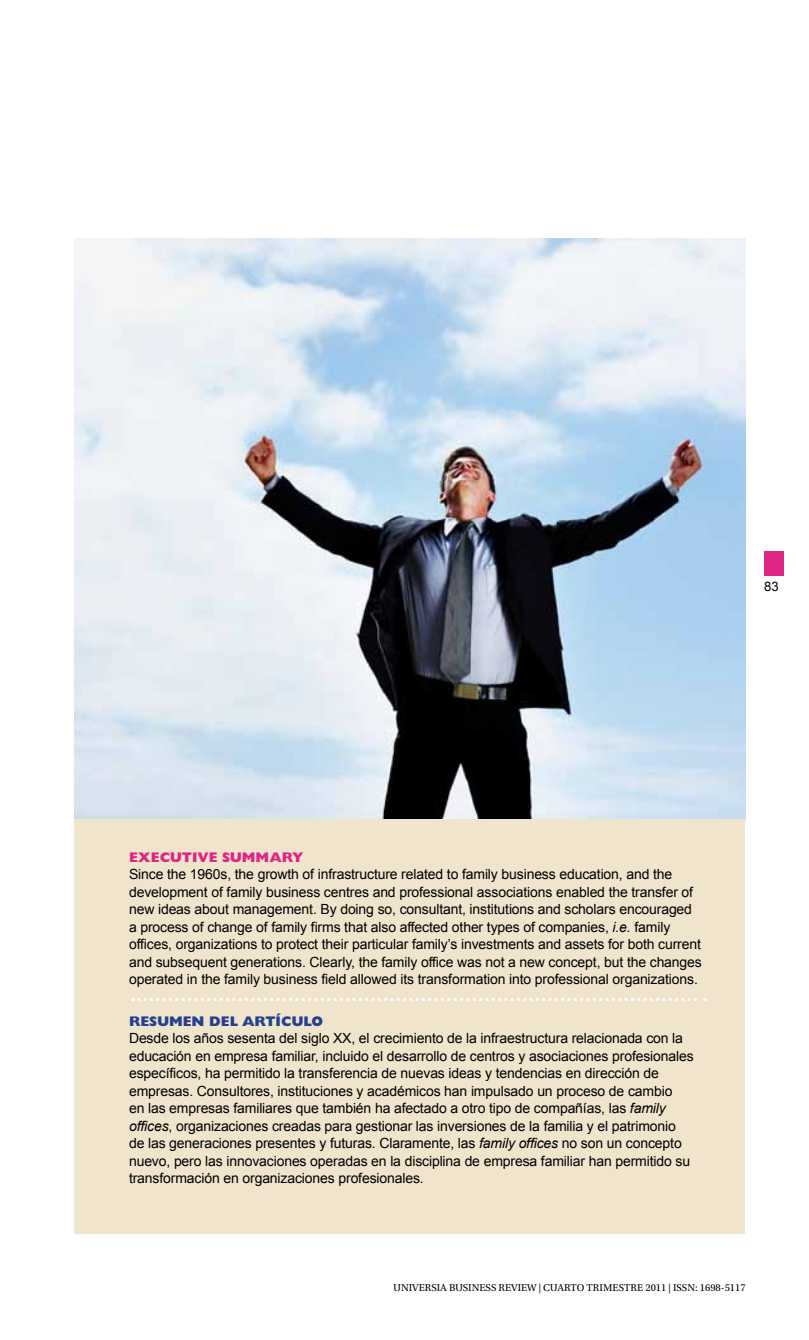
<style>
.page{position:relative;width:809px;height:1340px;background:#fff}
.page>*{position:absolute;margin:0;border:0;box-sizing:border-box;transform-origin:0 0}
.t1{font:14px/17.5px "Arial";letter-spacing:-.01em;color:#000}
.t2{font:800 14px "Gill Sans Std";color:#25408f}
.t3{font:800 14px "Gill Sans Std";color:#de2685}
.t4{font:13.12px "Arial";color:#000}
.t5{font:10.5px "Utopia Std";color:#000}
.s1{font-style:italic}
</style>
<div class="page">
<div style="left:764px;top:551px;width:20px;height:24px;background:#de2685"></div>
<img style="left:74px;top:238px;width:671px;height:581px">
<div style="left:74px;top:819px;width:671px;height:414px;background:#f0e4cc"></div>
<svg style="left:133px;top:998px;width:572px;height:3px"></svg>
<p class="t4" style="left:764px;top:577px;width:16px">83</p>
<p class="t3" style="left:129px;top:849px;width:176px">EXECUTIVE SUMMARY</p>
<p class="t1" style="left:129px;top:866px;width:574px">Since the 1960s, the growth of infrastructure related to family business education, and the development of family business centres and professional associations enabled the transfer of new ideas about management. By doing so, consultant, institutions and scholars encouraged a process of change of family firms that also affected other types of companies, <span class="s1">i.e.</span> family offices, organizations to protect their particular family’s investments and assets for both current and subsequent generations. Clearly, the family office was not a new concept, but the changes operated in the family business field allowed its transformation into professional organizations.</p>
<p class="t2" style="left:129px;top:1012px;width:12px">RESUME</p>
<p class="t2" style="left:192px;top:1012px;width:63px">N DEL ART</p>
<p class="t2" style="left:275px;top:1012px;width:49px">ÍCU LO</p>
<p class="t1" style="left:129px;top:1029px;width:566px">Desde los años sesenta del siglo XX, el crecimiento de la infraestructura relacionada con la educación en empresa familiar, incluido el desarrollo de centros y asociaciones profesionales específicos, ha permitido la transferencia de nuevas ideas y tendencias en dirección de empresas. Consultores, instituciones y académicos han impulsado un proceso de cambio<br>en las empresas familiares que también ha afectado a otro tipo de compañías, las <span class="s1">family offices</span>, organizaciones creadas para gestionar las inversiones de la familia y el patrimonio de las generaciones presentes y futuras. Claramente, las <span class="s1">family offices</span> no son un concepto nuevo, pero las innovaciones operadas en la disciplina de empresa familiar han permitido su transformación en organizaciones profesionales.</p>
<p class="t5" style="left:393px;top:1281px;width:226px">UNIVERSIA BUSINESS REVIEW | CUARTO TRIMESTRE</p>
<p class="t5" style="left:645px;top:1281px;width:102px">2011 | ISSN: 1698-5117</p>
</div>
